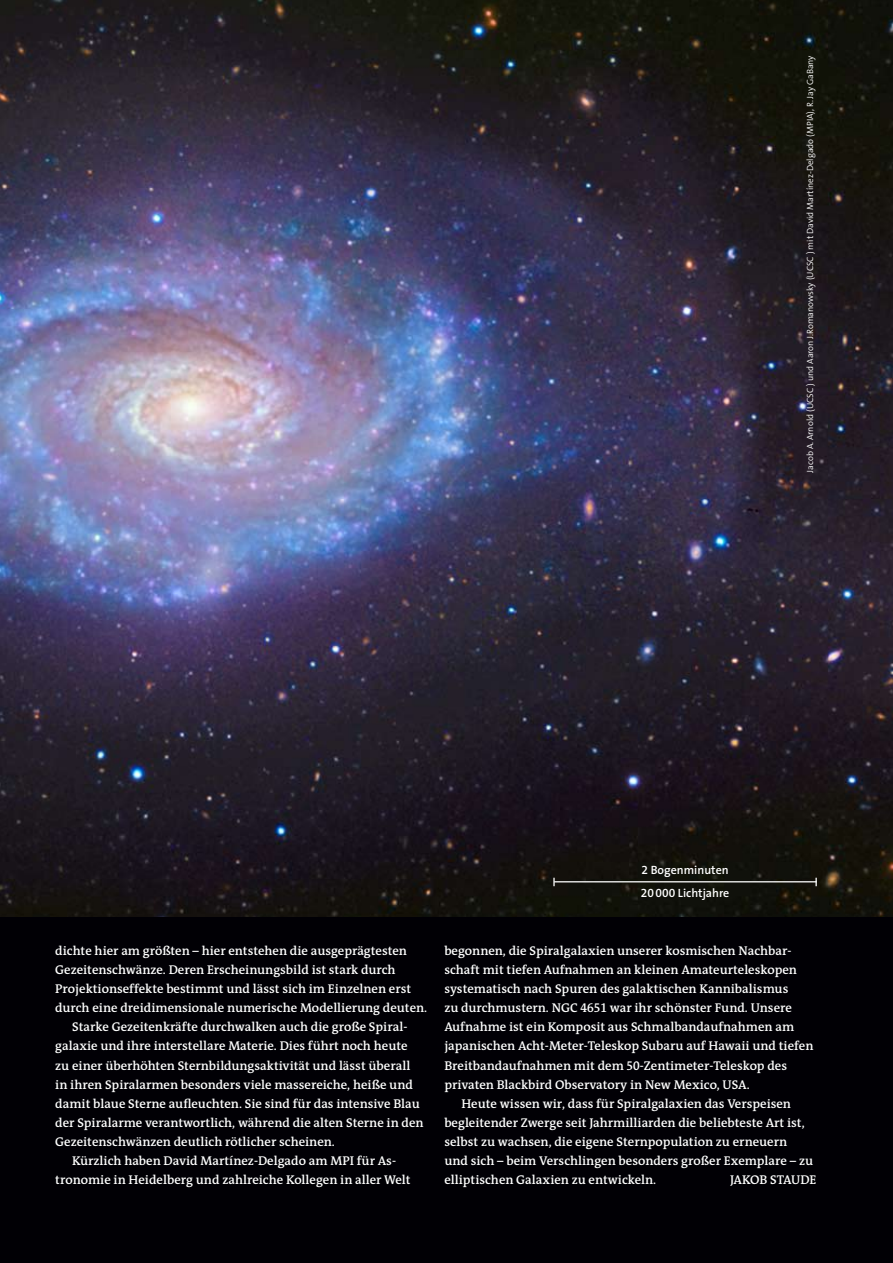
<style>
.page{position:relative;width:893px;height:1263px;background:#010005}
.page>*{position:absolute;margin:0;border:0;box-sizing:border-box;transform-origin:0 0}
.t1{font:600 12.75px "The Antiqua B6";color:#fff}
.t2{font:600 12px/22.8px "The Sans";color:#fff}
.t3{font:300 9px "The Sans";color:#fff}
.s1{font-family:"The Sans Semi Bold Expert";font-weight:400}
.s2{font-family:"The Antiqua B6 c Semi Bold Caps";font-weight:400}
</style>
<div class="page">
<img style="left:0;top:0;width:893px;height:916px">
<hr style="left:554px;top:881px;width:263px;height:1px;background:#fff">
<svg style="left:553px;top:878px;width:2px;height:8px"></svg>
<svg style="left:815px;top:878px;width:2px;height:8px"></svg>
<p class="t3" style="left:804px;top:473px;width:419px;rotate:-90deg">Jacob A. Arnold (UCSC ) und Aaron J.Romanowsky (UCSC ) mit David Martínez-Delgado (MPIA), R. Jay GaBany</p>
<p class="t2" style="left:641px;top:859px;width:90px"><span class="s1">2</span> Bogenminuten<br><span class="s1">20 000</span> Lichtjahre</p>
<p class="t1" style="left:55px;top:944px;width:353px">dichte hier am größten – hier entstehen die ausgeprägtesten</p>
<p class="t1" style="left:55px;top:963px;width:342px">Gezeitenschwänze. Deren Erscheinungsbild ist stark durch</p>
<p class="t1" style="left:55px;top:982px;width:357px">Projektionseffekte bestimmt und lässt sich im Einzelnen erst</p>
<p class="t1" style="left:55px;top:1001px;width:373px">durch eine dreidimensionale numerische Modellierung deuten.</p>
<p class="t1" style="left:72px;top:1020px;width:337px">Starke Gezeitenkräfte durchwalken auch die große Spiral-</p>
<p class="t1" style="left:55px;top:1039px;width:354px">galaxie und ihre interstellare Materie. Dies führt noch heute</p>
<p class="t1" style="left:55px;top:1058px;width:357px">zu einer überhöhten Sternbildungsaktivität und lässt überall</p>
<p class="t1" style="left:55px;top:1077px;width:359px">in ihren Spiralarmen besonders viele massereiche, heiße und</p>
<p class="t1" style="left:55px;top:1097px;width:366px">damit blaue Sterne aufleuchten. Sie sind für das intensive Blau</p>
<p class="t1" style="left:55px;top:1116px;width:370px">der Spiralarme verantwortlich, während die alten Sterne in den</p>
<p class="t1" style="left:55px;top:1135px;width:281px">Gezeitenschwänzen deutlich rötlicher scheinen.</p>
<p class="t1" style="left:72px;top:1154px;width:325px">Kürzlich haben David Martínez-Delgado am MPI für As-</p>
<p class="t1" style="left:55px;top:1173px;width:357px">tronomie in Heidelberg und zahlreiche Kollegen in aller Welt</p>
<p class="t1" style="left:444px;top:944px;width:349px">begonnen, die Spiralgalaxien unserer kosmischen Nachbar-</p>
<p class="t1" style="left:444px;top:963px;width:354px">schaft mit tiefen Aufnahmen an kleinen Amateurteleskopen</p>
<p class="t1" style="left:444px;top:982px;width:345px">systematisch nach Spuren des galaktischen Kannibalismus</p>
<p class="t1" style="left:444px;top:1001px;width:349px">zu durchmustern. NGC <span class="s2">4651</span> war ihr schönster Fund. Unsere</p>
<p class="t1" style="left:444px;top:1020px;width:351px">Aufnahme ist ein Komposit aus Schmalbandaufnahmen am</p>
<p class="t1" style="left:444px;top:1039px;width:371px">japanischen Acht-Meter-Teleskop Subaru auf Hawaii und tiefen</p>
<p class="t1" style="left:444px;top:1058px;width:344px">Breitbandaufnahmen mit dem <span class="s2">50</span>-Zentimeter-Teleskop des</p>
<p class="t1" style="left:444px;top:1078px;width:307px">privaten Blackbird Observatory in New Mexico, USA.</p>
<p class="t1" style="left:461px;top:1097px;width:331px">Heute wissen wir, dass für Spiralgalaxien das Verspeisen</p>
<p class="t1" style="left:444px;top:1116px;width:362px">begleitender Zwerge seit Jahrmilliarden die beliebteste Art ist,</p>
<p class="t1" style="left:444px;top:1135px;width:344px">selbst zu wachsen, die eigene Sternpopulation zu erneuern</p>
<p class="t1" style="left:444px;top:1154px;width:370px">und sich – beim Verschlingen besonders großer Exemplare – zu</p>
<p class="t1" style="left:444px;top:1173px;width:213px">elliptischen Galaxien zu entwickeln.</p>
<p class="t1" style="left:730px;top:1173px;width:13px">Jakob</p>
<p class="t1" style="left:770px;top:1173px;width:16px">Staude</p>
</div>
